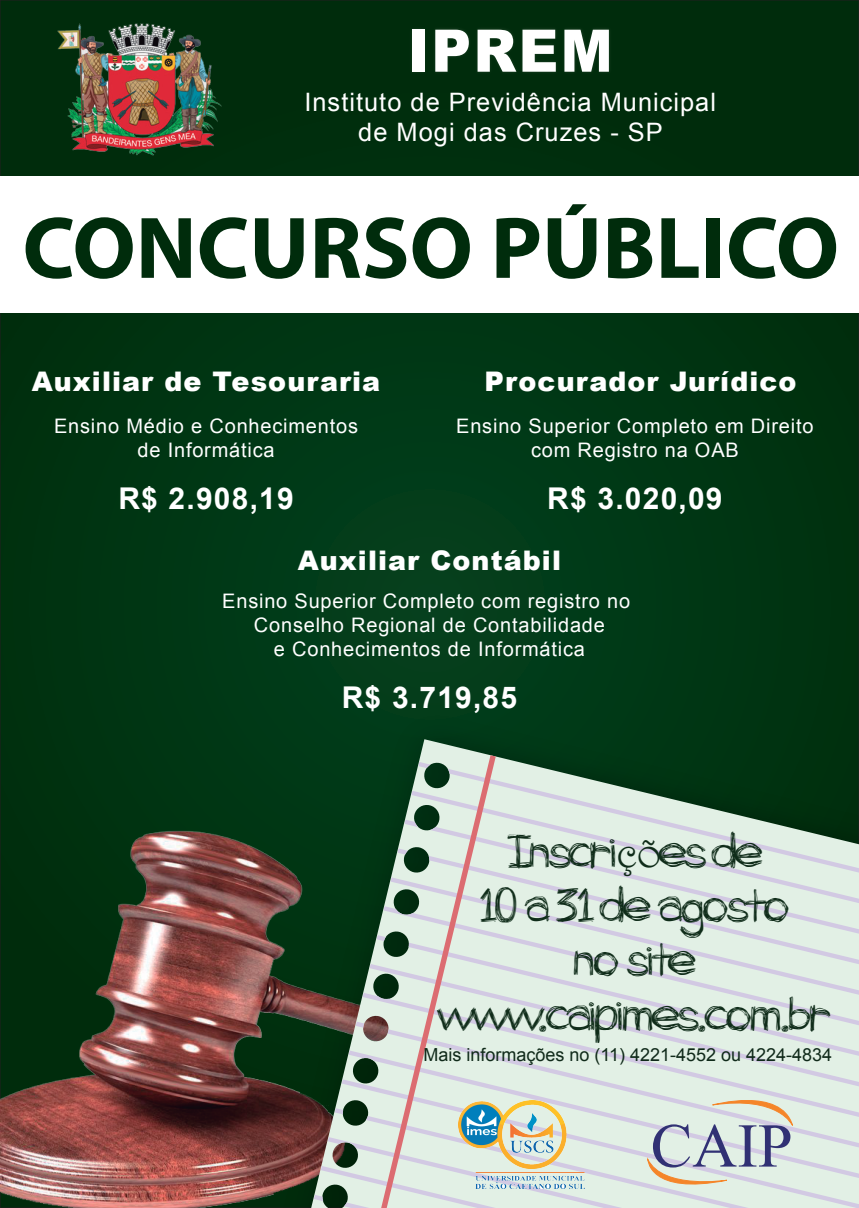
<style>
.page{position:relative;width:859px;height:1208px;background:#003512}
.page>*{position:absolute;margin:0;border:0;box-sizing:border-box;transform-origin:0 0}
.t1{font:700 88.3px "Myriad Pro";color:#002c0c}
.t2{font:62.3px "Times New Roman";color:#313174}
.t3{font:900 58.7px "Arial";letter-spacing:.04em;color:#fff;scale:.94 1}
.t4{font:42px/54px "Apple Spice";color:#0f2c19;text-align:center}
.t5{font:700 30px "Arial";letter-spacing:.04em;color:#fff}
.t6{font:900 27px "Arial";letter-spacing:.04em;color:#fff}
.t7{font:25.4px/30.5px "Arial";letter-spacing:.04em;color:#fff;text-align:center}
.t8{font:20px/24px "Arial";letter-spacing:.04em;color:#fff;text-align:center}
.t9{font:18px "Arial";color:#102a1a}
.s1{font-family:"Harrington"}
</style>
<div class="page">
<img style="left:0;top:814px;width:208px;height:394px">
<div style="left:0;top:176px;width:859px;height:137px;background:#fff"></div>
<img style="left:208px;top:701px;width:651px;height:507px">
<svg style="left:246px;top:739px;width:613px;height:469px"></svg>
<svg style="left:500px;top:769px;width:359px;height:22px"></svg>
<svg style="left:500px;top:791px;width:359px;height:36px;fill:#e2f0e5"></svg>
<svg style="left:500px;top:827px;width:359px;height:29px;background:#d2dfd7"></svg>
<svg style="left:500px;top:856px;width:359px;height:21px;background:#dfeae4"></svg>
<svg style="left:500px;top:877px;width:359px;height:29px;background:#dfeae4"></svg>
<svg style="left:500px;top:906px;width:359px;height:36px;background:#dfeae4"></svg>
<svg style="left:500px;top:942px;width:359px;height:22px;background:#dfeae4"></svg>
<svg style="left:500px;top:964px;width:359px;height:28px;background:#dfeae4"></svg>
<svg style="left:500px;top:992px;width:359px;height:37px;background:#dfeae4"></svg>
<svg style="left:500px;top:1029px;width:359px;height:21px;background:#dfeae4"></svg>
<svg style="left:500px;top:1050px;width:359px;height:29px;background:#dfeae4"></svg>
<svg style="left:500px;top:1079px;width:359px;height:37px;background:#dfeae4"></svg>
<svg style="left:584px;top:1116px;width:275px;height:92px;background:#e0ebe4"></svg>
<svg style="left:308px;top:749px;width:192px;height:459px"></svg>
<img style="left:0;top:0;width:282px;height:176px">
<img style="left:412px;top:29px;width:198px;height:43px">
<img style="left:458px;top:1100px;width:126px;height:37px">
<svg style="left:314px;top:1137px;width:542px;height:71px;background:#d6ddd6"></svg>
<svg style="left:712px;top:1086px;width:81px;height:42px;background:#e1dfd2"></svg>
<h3 class="t3" style="left:408px;top:8px;width:220px">IPREM</h3>
<p class="t7" style="left:304px;top:87px;width:413px">Instituto de Previdência Municipal de Mogi das Cruzes - SP</p>
<h1 class="t1" style="left:23px;top:190px;width:818px">CONCURSO PÚBLICO</h1>
<h3 class="t6" style="left:32px;top:362px;width:350px">Auxiliar de Tesouraria</h3>
<h3 class="t6" style="left:484px;top:362px;width:314px">Procurador Jurídico</h3>
<p class="t8" style="left:54px;top:414px;width:305px">Ensino Médio e Conhecimentos de Informática</p>
<h3 class="t5" style="left:118px;top:478px;width:177px">R$ 2.908,19</h3>
<p class="t8" style="left:456px;top:414px;width:359px">Ensino Superior Completo em Direito com Registro na OAB</p>
<h3 class="t5" style="left:547px;top:478px;width:177px">R$ 3.020,09</h3>
<h3 class="t6" style="left:298px;top:541px;width:265px">Auxiliar Contábil</h3>
<p class="t8" style="left:222px;top:589px;width:410px">Ensino Superior Completo com registro no<br>Conselho Regional de Contabilidade<br>e Conhecimentos de Informática</p>
<h3 class="t5" style="left:342px;top:677px;width:177px">R$ 3.719,85</h3>
<h3 class="t4" style="left:440px;top:826px;width:392px">Inscri<span class="s1">çõ</span>es de<br>10 a 31 de agosto<br>no site www.caipimes.com.br</h3>
<p class="t9" style="left:423px;top:1042px;width:410px">Mais informações no (11) 4221-4552 ou 4224-4834</p>
<h2 class="t2" style="left:651px;top:1103px;width:143px">CAIP</h2>
</div>
